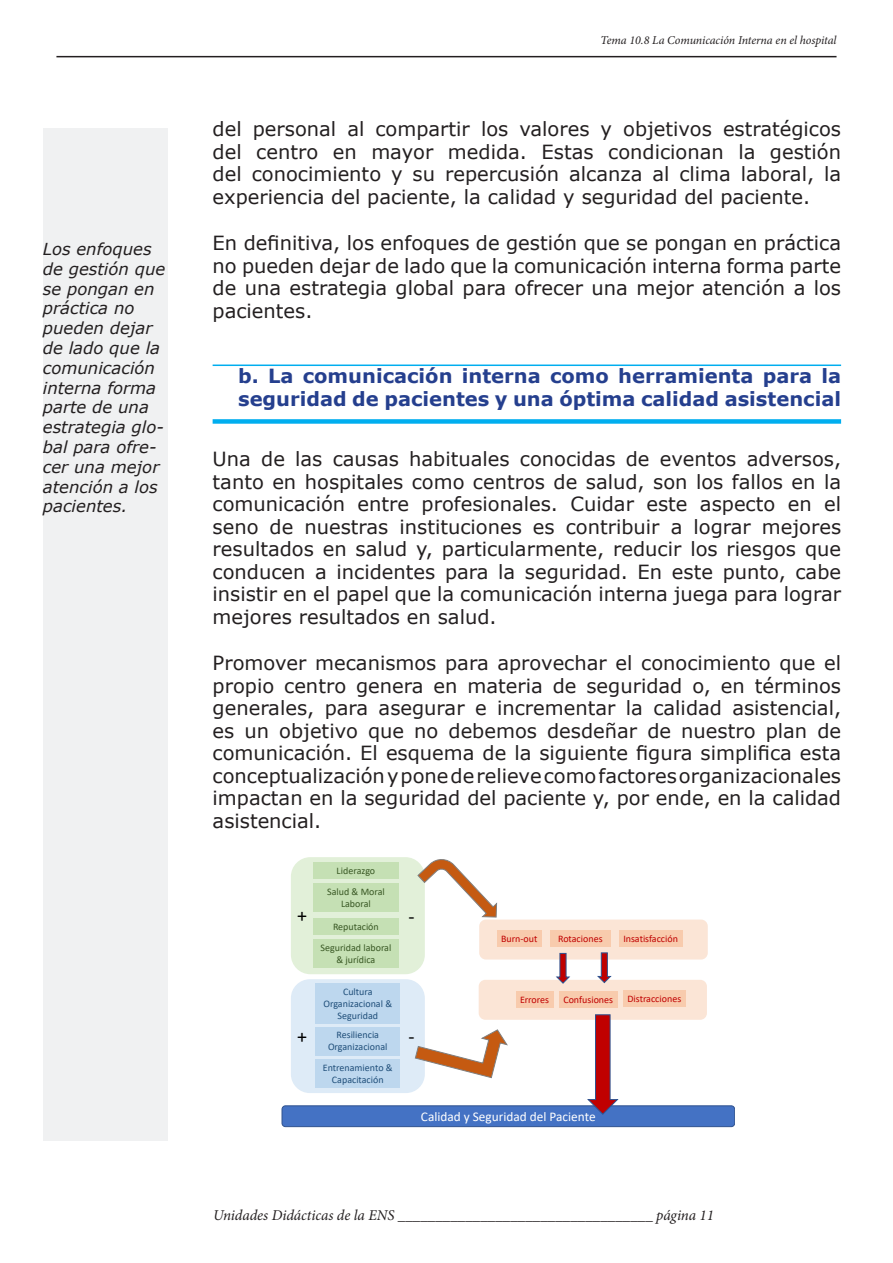
<style>
.page{position:relative;width:893px;height:1263px;background:#fff}
.page>*{position:absolute;margin:0;border:0;box-sizing:border-box;transform-origin:0 0}
.t1{font:19.95px "Calibri";color:#000}
.t2{font:19.5px/22.5px "Verdana";color:#231f20;text-align:justify}
.cabecero_subtitulo{font:700 19.5px/23.4px "Verdana";color:#253f8e}
._6-_ladillos{font:italic 16.5px/19.8px "Verdana";color:#231f20}
.pie{font:italic 15px "Minion Pro";letter-spacing:-.005em;color:#231f20}
.t3{font:13.35px "Calibri";color:#fff}
.cabecero_a{font:italic 12px "Minion Pro";letter-spacing:-.005em;color:#231f20}
.t4{font:10.05px/11.7px "Calibri";color:#1f4e79;text-align:center}
.t5{font:10.05px "Calibri";color:#c00000}
.t6{font:10.05px/11.7px "Calibri";color:#385723;text-align:center}
</style>
<div class="page">
<div style="left:43px;top:128px;width:124px;height:1013px;background:#f0f1f2"></div>
<hr style="left:213px;top:364px;width:628px;height:2px;background:#00aeef">
<div style="left:213px;top:419px;width:628px;height:5px;background:#00aeef"></div>
<div style="left:479px;top:980px;width:228px;height:40px;background:#fbe5d6;border-radius:7px"></div>
<div style="left:479px;top:919px;width:229px;height:40px;background:#fbe5d6;border-radius:7px"></div>
<div style="left:291px;top:979px;width:134px;height:114px;background:#deebf7;border-radius:19px"></div>
<div style="left:291px;top:857px;width:134px;height:117px;background:#e2f0d9;border-radius:19px"></div>
<svg style="left:313px;top:862px;width:85px;height:16px"></svg>
<div style="left:315px;top:984px;width:85px;height:104px;background:#bdd7ee"></div>
<div style="left:313px;top:884px;width:85px;height:28px;background:#c5e0b4"></div>
<svg style="left:313px;top:918px;width:85px;height:50px;background:#c7e1b6"></svg>
<svg style="left:497px;top:931px;width:45px;height:16px"></svg>
<svg style="left:516px;top:992px;width:37px;height:16px"></svg>
<svg style="left:619px;top:931px;width:63px;height:16px"></svg>
<svg style="left:559px;top:992px;width:58px;height:16px"></svg>
<svg style="left:623px;top:991px;width:63px;height:16px"></svg>
<div style="left:282px;top:1106px;width:453px;height:20px;background:#4472c4;border-radius:3px"></div>
<div style="left:282px;top:1105px;width:453px;height:22px;border:1px solid #2f528f;border-radius:3px"></div>
<svg style="left:550px;top:931px;width:62px;height:53px"></svg>
<svg style="left:587px;top:1014px;width:32px;height:101px"></svg>
<svg style="left:417px;top:859px;width:80px;height:59px"></svg>
<svg style="left:415px;top:1029px;width:93px;height:49px"></svg>
<hr style="left:56px;top:56px;width:780px;height:1px;background:#231f20">
<p class="_6-_ladillos" style="left:43px;top:239px;width:124px">Los enfoques de gestión que se pongan en práctica no pueden dejar de lado que la comunicación interna forma parte de una estrategia glo&shy;bal para ofre&shy;cer una mejor atención a los pacientes.</p>
<p class="cabecero_a" style="left:601px;top:32px;width:237px">Tema 10.8 La Comunicación Interna en el hospital</p>
<p class="t2" style="left:213px;top:118px;width:630px">del personal al compartir los valores y objetivos estratégicos del centro en mayor medida. Estas condicionan la gestión del conocimiento y su repercusión alcanza al clima laboral, la experiencia del paciente, la calidad y seguridad del paciente.</p>
<p class="t2" style="left:213px;top:232px;width:630px">En definitiva, los enfoques de gestión que se pongan en práctica no pueden dejar de lado que la comunicación interna forma parte de una estrategia global para ofrecer una mejor atención a los pacientes.</p>
<p class="cabecero_subtitulo" style="left:238px;top:364px;width:604px">b. La comunicación interna como herramienta para la seguridad de pacientes y una óptima calidad asistencial</p>
<p class="t2" style="left:213px;top:448px;width:630px">Una de las causas habituales conocidas de eventos adversos, tanto en hospitales como centros de salud, son los fallos en la comunicación entre profesionales. Cuidar este aspecto en el seno de nuestras instituciones es contribuir a lograr mejores resultados en salud y, particularmente, reducir los riesgos que conducen a incidentes para la seguridad. En este punto, cabe insistir en el papel que la comunicación interna juega para lograr mejores resultados en salud.</p>
<p class="t2" style="left:213px;top:652px;width:630px">Promover mecanismos para aprovechar el conocimiento que el propio centro genera en materia de seguridad o, en términos generales, para asegurar e incrementar la calidad asistencial, es un objetivo que no debemos desdeñar de nuestro plan de comunicación. El esquema de la siguiente figura simplifica esta conceptualización y pone de relieve como factores organizacionales impactan en la seguridad del paciente y, por ende, en la calidad asistencial.</p>
<p class="t1" style="left:297px;top:902px;width:11px">+</p>
<p class="t1" style="left:297px;top:1022px;width:11px">+</p>
<p class="t6" style="left:337px;top:864px;width:40px">Liderazgo</p>
<p class="t6" style="left:327px;top:886px;width:59px">Salud &amp; Moral<br>Laboral</p>
<p class="t6" style="left:333px;top:920px;width:47px">Reputación</p>
<p class="t6" style="left:320px;top:941px;width:72px">Seguridad laboral &amp; jurídica</p>
<p class="t4" style="left:324px;top:985px;width:70px">Cultura<br>Organizacional &amp;<br>Seguridad</p>
<p class="t4" style="left:328px;top:1029px;width:61px">Resiliencia<br>Organizacional</p>
<p class="t4" style="left:323px;top:1062px;width:71px">Entrenamiento &amp;<br>Capacitación</p>
<p class="t1" style="left:409px;top:902px;width:8px">-</p>
<p class="t1" style="left:408px;top:1022px;width:8px">-</p>
<p class="t5" style="left:501px;top:932px;width:38px">Burn-out</p>
<p class="t5" style="left:558px;top:932px;width:46px">Rotaciones</p>
<p class="t5" style="left:623px;top:932px;width:56px">Insatisfacción</p>
<p class="t5" style="left:520px;top:993px;width:31px">Errores</p>
<p class="t5" style="left:563px;top:993px;width:51px">Confusiones</p>
<p class="t5" style="left:627px;top:992px;width:55px">Distracciones</p>
<p class="t3" style="left:421px;top:1107px;width:176px">Calidad y Seguridad del Paciente</p>
<p class="pie" style="left:213px;top:1205px;width:502px">Unidades Didácticas de la ENS __________________________________ página 11</p>
</div>
